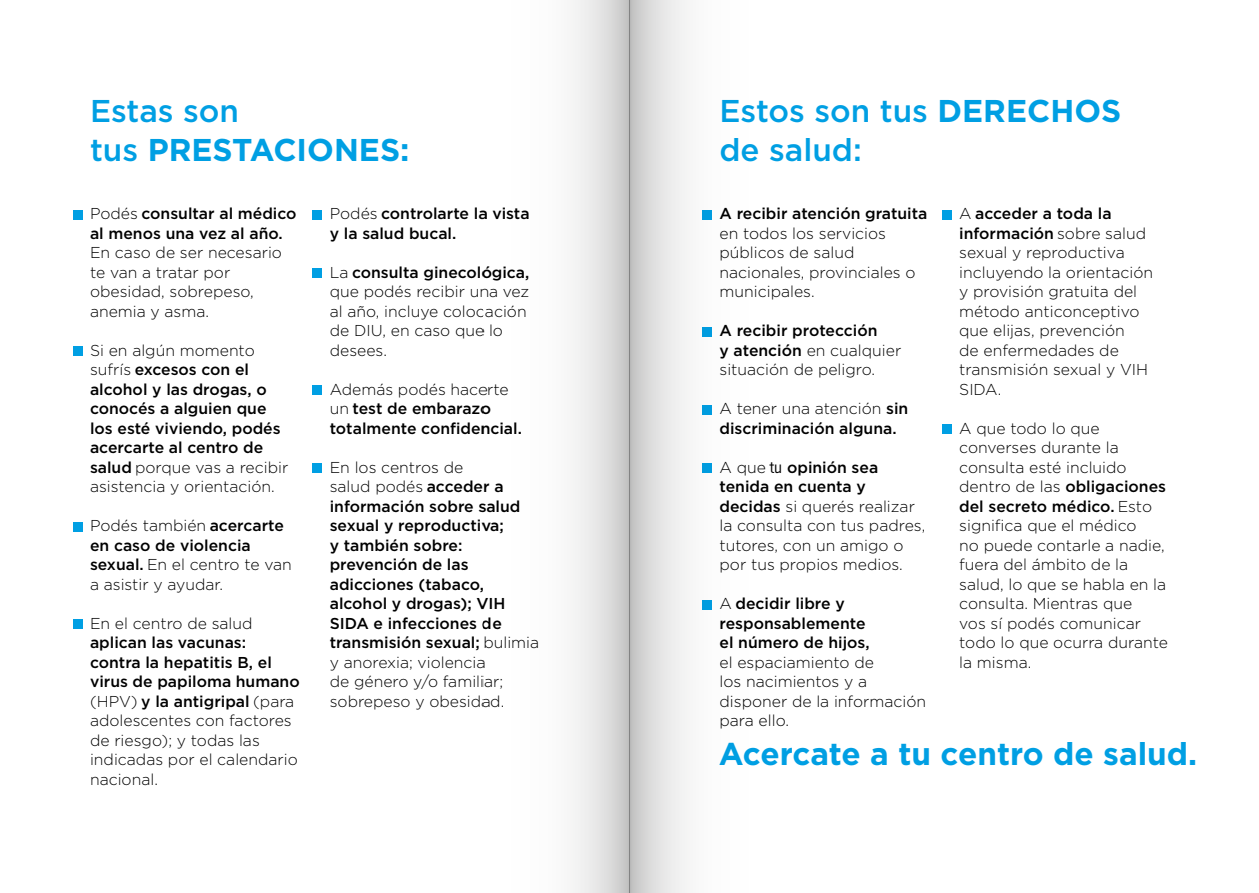
<style>
.page{position:relative;width:1259px;height:893px;background:#fff}
.page>*{position:absolute;margin:0;border:0;box-sizing:border-box;transform-origin:0 0}
.t1{font:700 31.5px/39px "Gotham";color:#009fe3}
.t2{font:500 31.5px/39px "Gotham";color:#009fe3}
.t3{font:300 15.75px/19.5px "Gotham";color:#000}
.t4{font:500 15.75px/19.5px "Gotham";color:#000}
.s1{font-weight:500}
.s2{font-weight:700}
.s3{font-weight:300}
.s4{font-family:"Palestina"}
</style>
<div class="page">
<div style="left:942px;top:210px;width:9px;height:9px;background:#009fe3"></div>
<div style="left:942px;top:425px;width:9px;height:9px;background:#009fe3"></div>
<div style="left:313px;top:210px;width:9px;height:9px;background:#009fe3"></div>
<div style="left:313px;top:269px;width:9px;height:9px;background:#009fe3"></div>
<div style="left:313px;top:386px;width:9px;height:9px;background:#009fe3"></div>
<div style="left:313px;top:464px;width:9px;height:9px;background:#009fe3"></div>
<div style="left:73px;top:210px;width:9px;height:9px;background:#009fe3"></div>
<div style="left:73px;top:347px;width:9px;height:9px;background:#009fe3"></div>
<div style="left:73px;top:522px;width:9px;height:9px;background:#009fe3"></div>
<div style="left:73px;top:620px;width:9px;height:9px;background:#009fe3"></div>
<svg style="left:572px;top:0;width:57px;height:893px"></svg>
<svg style="left:629px;top:0;width:83px;height:893px"></svg>
<h1 class="t1" style="left:90px;top:91px;width:321px"><span class="s1">Estas son<br>tus</span> PRESTACIONES:</h1>
<h1 class="t2" style="left:719px;top:91px;width:403px">Estos son tus <span class="s2">DERECHOS </span>de salud:</h1>
<p class="t4" style="left:90px;top:204px;width:208px"><span class="s3">Podés</span> consultar al médico al menos una vez al año.</p>
<p class="t3" style="left:90px;top:243px;width:193px">En caso de ser necesario te van a tratar por obesidad, sobrepeso, anemia y asma.</p>
<p class="t4" style="left:90px;top:340px;width:200px"><span class="s3">Si en algún momento sufrís</span> excesos con el alcohol y las drogas, o conocés a alguien que los esté viviendo, podés acercarte al centro de salud <span class="s3">porque vas a recibir asistencia y orientación.</span></p>
<p class="t3" style="left:90px;top:516px;width:203px">Podés también <span class="s1">acercarte en caso de violencia sexual.</span> En el centro te van a asistir y ayudar.</p>
<p class="t3" style="left:90px;top:613px;width:164px">En el centro de salud</p>
<p class="t3" style="left:90px;top:633px;width:211px"><span class="s1">aplican las vacunas: contra la hepatitis B, el virus de papiloma humano </span>(HPV) <span class="s1">y la antigripal</span> (para adolescentes con factores de riesgo); y todas las indicadas por el calendario nacional.</p>
<p class="t4" style="left:330px;top:204px;width:201px"><span class="s3">Podés</span> controlarte la vista y la salud bucal.</p>
<p class="t3" style="left:330px;top:262px;width:201px">La <span class="s1">consulta ginecológica, </span>que podés recibir una vez al año, incluye colocación de DIU, en caso que lo desees.</p>
<p class="t4" style="left:330px;top:379px;width:194px"><span class="s3">Además podés hacerte un</span> test de embarazo totalmente confidencial.</p>
<p class="t4" style="left:330px;top:457px;width:211px"><span class="s3">En los centros de<br>salud podés</span> acceder a información sobre salud sexual y reproductiva;<br>y también sobre: prevención de las adicciones (tabaco, alcohol y drogas); VIH<br>SIDA e infecciones de transmisión sexual; <span class="s3">bulimia y anorexia; violencia<br>de género y/o familiar; sobrepeso y obesidad.</span></p>
<p class="t4" style="left:719px;top:204px;width:209px">A recibir atención gratuita</p>
<p class="t3" style="left:719px;top:223px;width:198px">en todos los servicios públicos de salud nacionales, provinciales o municipales.</p>
<p class="t3" style="left:719px;top:321px;width:183px"><span class="s1">A recibir protección<br>y atención</span> en cualquier situación de peligro.</p>
<p class="t4" style="left:719px;top:399px;width:190px"><span class="s3">A tener una atención</span> sin discriminación alguna.</p>
<p class="t3" style="left:719px;top:457px;width:207px">A que <span class="s4">tu</span> <span class="s1">opinión sea tenida en cuenta y decidas</span> si querés realizar la consulta con tus padres, tutores, con un amigo o por tus propios medios.</p>
<p class="t4" style="left:719px;top:594px;width:152px"><span class="s3">A</span> decidir libre y responsablemente el número de hijos,</p>
<p class="t3" style="left:719px;top:652px;width:208px">el espaciamiento de<br>los nacimientos y a disponer de la información para ello.</p>
<p class="t3" style="left:959px;top:204px;width:195px">A <span class="s1">acceder a toda la información</span> sobre salud sexual y reproductiva incluyendo la orientación y provisión gratuita del método anticonceptivo que elijas, prevención<br>de enfermedades de transmisión sexual y VIH<br>SIDA.</p>
<p class="t3" style="left:959px;top:418px;width:210px">A que todo lo que converses durante la consulta esté incluido dentro de las <span class="s1">obligaciones del secreto médico.</span> Esto significa que el médico<br>no puede contarle a nadie, fuera del ámbito de la salud, lo que se habla en la consulta. Mientras que<br>vos sí podés comunicar todo lo que ocurra durante la misma.</p>
<h1 class="t1" style="left:719px;top:734px;width:480px">Acercate a tu centro de salud.</h1>
</div>
